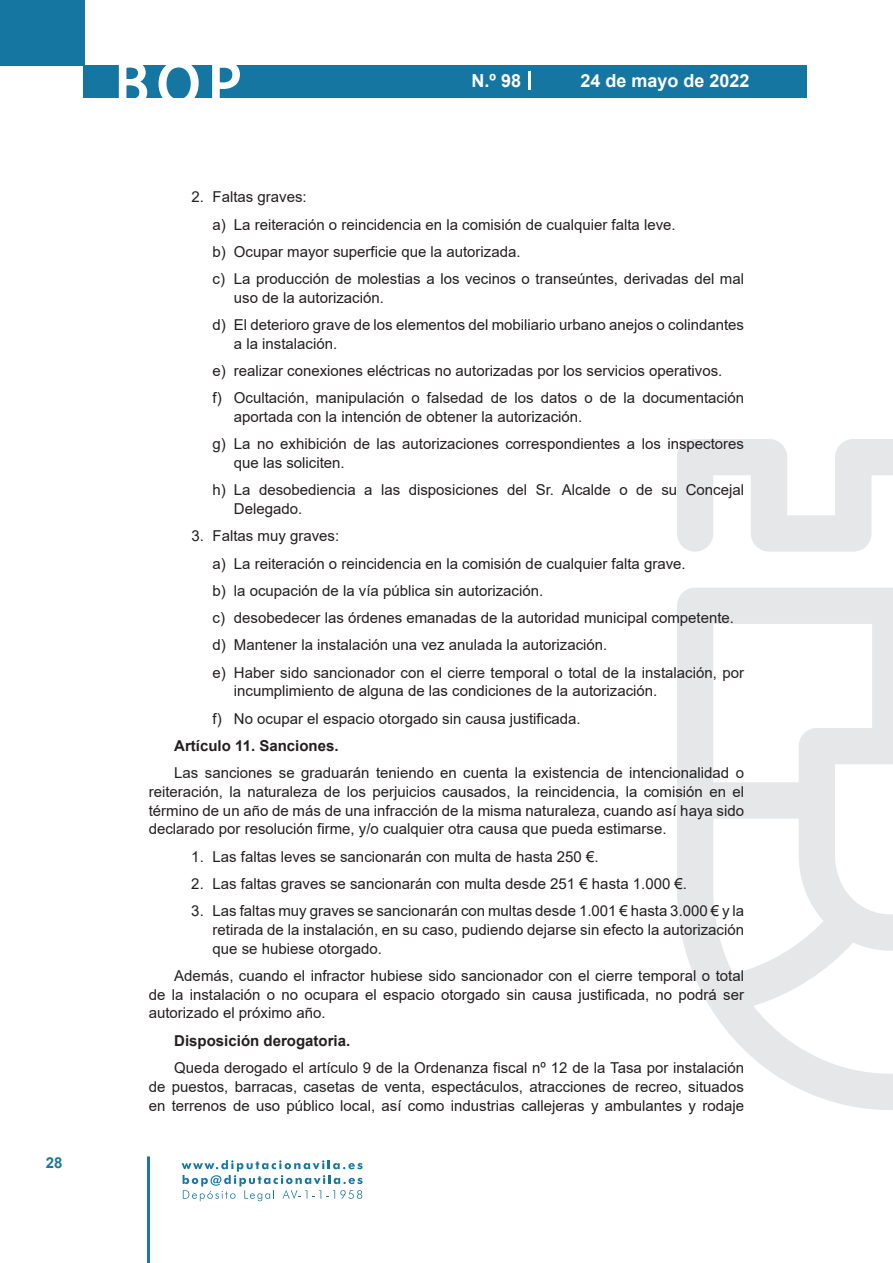
<style>
.page{position:relative;width:893px;height:1263px;background:#fff}
.page>*{position:absolute;margin:0;border:0;box-sizing:border-box;transform-origin:0 0}
.t1{font:500 61.5px "Avant Garde";color:#fff}
.t2{font:700 18px "Arial";color:#fff}
.t3{font:15px/27.3px "Arial";color:#231f20}
.t4{font:700 15px "Arial";color:#231f20}
.t5{font:700 15px "Arial";color:#1d76a4}
</style>
<div class="page">
<div style="left:0;top:0;width:85px;height:65px;background:#1676a2"></div>
<div style="left:84px;top:65px;width:723px;height:33px;background:#1676a2"></div>
<svg style="left:118px;top:65px;width:30px;height:33px"></svg>
<svg style="left:158px;top:65px;width:41px;height:33px"></svg>
<svg style="left:212px;top:65px;width:28px;height:33px"></svg>
<svg style="left:182px;top:1160px;width:181px;height:41px"></svg>
<hr style="left:147px;top:1156px;width:3px;height:107px;background:#1d76a4">
<svg style="left:529px;top:71px;width:2px;height:19px"></svg>
<svg style="left:677px;top:439px;width:216px;height:671px"></svg>
<p class="t5" style="left:46px;top:1152px;width:18px">28</p>
<h1 class="t1" style="left:115px;top:46px;width:128px">BOP</h1>
<p class="t2" style="left:472px;top:68px;width:51px">N.º 98</p>
<p class="t2" style="left:580px;top:68px;width:171px">24 de mayo de 2022</p>
<p class="t3" style="left:213px;top:183px;width:533px;text-indent:-21px">2. Faltas graves:<br>a) La reiteración o reincidencia en la comisión de cualquier falta leve.<br>b) Ocupar mayor superficie que la autorizada.<br>c) La producción de molestias a los vecinos o transeúntes, derivadas del mal</p>
<p class="t3" style="left:213px;top:284px;width:533px;text-indent:21px">uso de la autorización.<br>d) El deterioro grave de los elementos del mobiliario urbano anejos o colindantes</p>
<p class="t3" style="left:213px;top:330px;width:533px;text-indent:21px">a la instalación.<br>e) realizar conexiones eléctricas no autorizadas por los servicios operativos.<br>f) Ocultación, manipulación o falsedad de los datos o de la documentación</p>
<p class="t3" style="left:213px;top:403px;width:533px;text-indent:21px">aportada con la intención de obtener la autorización.<br>g) La no exhibición de las autorizaciones correspondientes a los inspectores</p>
<p class="t3" style="left:213px;top:449px;width:533px;text-indent:21px">que las soliciten.<br>h) La desobediencia a las disposiciones del Sr. Alcalde o de su Concejal</p>
<p class="t3" style="left:234px;top:495px;width:70px">Delegado.</p>
<p class="t3" style="left:213px;top:522px;width:533px;text-indent:-21px">3. Faltas muy graves:<br>a) La reiteración o reincidencia en la comisión de cualquier falta grave.<br>b) la ocupación de la vía pública sin autorización.<br>c) desobedecer las órdenes emanadas de la autoridad municipal competente. d) Mantener la instalación una vez anulada la autorización.<br>e) Haber sido sancionador con el cierre temporal o total de la instalación, por</p>
<p class="t3" style="left:213px;top:677px;width:446px;text-indent:21px">incumplimiento de alguna de las condiciones de la autorización. f) No ocupar el espacio otorgado sin causa justificada.</p>
<p class="t4" style="left:174px;top:735px;width:166px">Artículo 11. Sanciones.</p>
<p class="t3" style="left:149px;top:763px;width:597px;line-height:18.8px;text-align:justify;text-indent:26px">Las sanciones se graduarán teniendo en cuenta la existencia de intencionalidad o reiteración, la naturaleza de los perjuicios causados, la reincidencia, la comisión en el término de un año de más de una infracción de la misma naturaleza, cuando así haya sido declarado por resolución firme, y/o cualquier otra causa que pueda estimarse.</p>
<p class="t3" style="left:191px;top:843px;width:409px">1. Las faltas leves se sancionarán con multa de hasta 250 €.</p>
<p class="t3" style="left:191px;top:870px;width:497px">2. Las faltas graves se sancionarán con multa desde 251 € hasta 1.000 €.</p>
<p class="t3" style="left:213px;top:901px;width:533px;line-height:18.8px;text-align:justify;text-indent:-21px">3. Las faltas muy graves se sancionarán con multas desde 1.001 € hasta 3.000 € y la retirada de la instalación, en su caso, pudiendo dejarse sin efecto la autorización que se hubiese otorgado.</p>
<p class="t3" style="left:149px;top:966px;width:597px;line-height:18.8px;text-align:justify;text-indent:26px">Además, cuando el infractor hubiese sido sancionador con el cierre temporal o total de la instalación o no ocupara el espacio otorgado sin causa justificada, no podrá ser autorizado el próximo año.</p>
<p class="t4" style="left:174px;top:1030px;width:177px">Disposición derogatoria.</p>
<p class="t3" style="left:149px;top:1058px;width:597px;line-height:18.8px;text-align:justify;text-indent:26px">Queda derogado el artículo 9 de la Ordenanza fiscal nº 12 de la Tasa por instalación de puestos, barracas, casetas de venta, espectáculos, atracciones de recreo, situados en terrenos de uso público local, así como industrias callejeras y ambulantes y rodaje</p>
</div>
